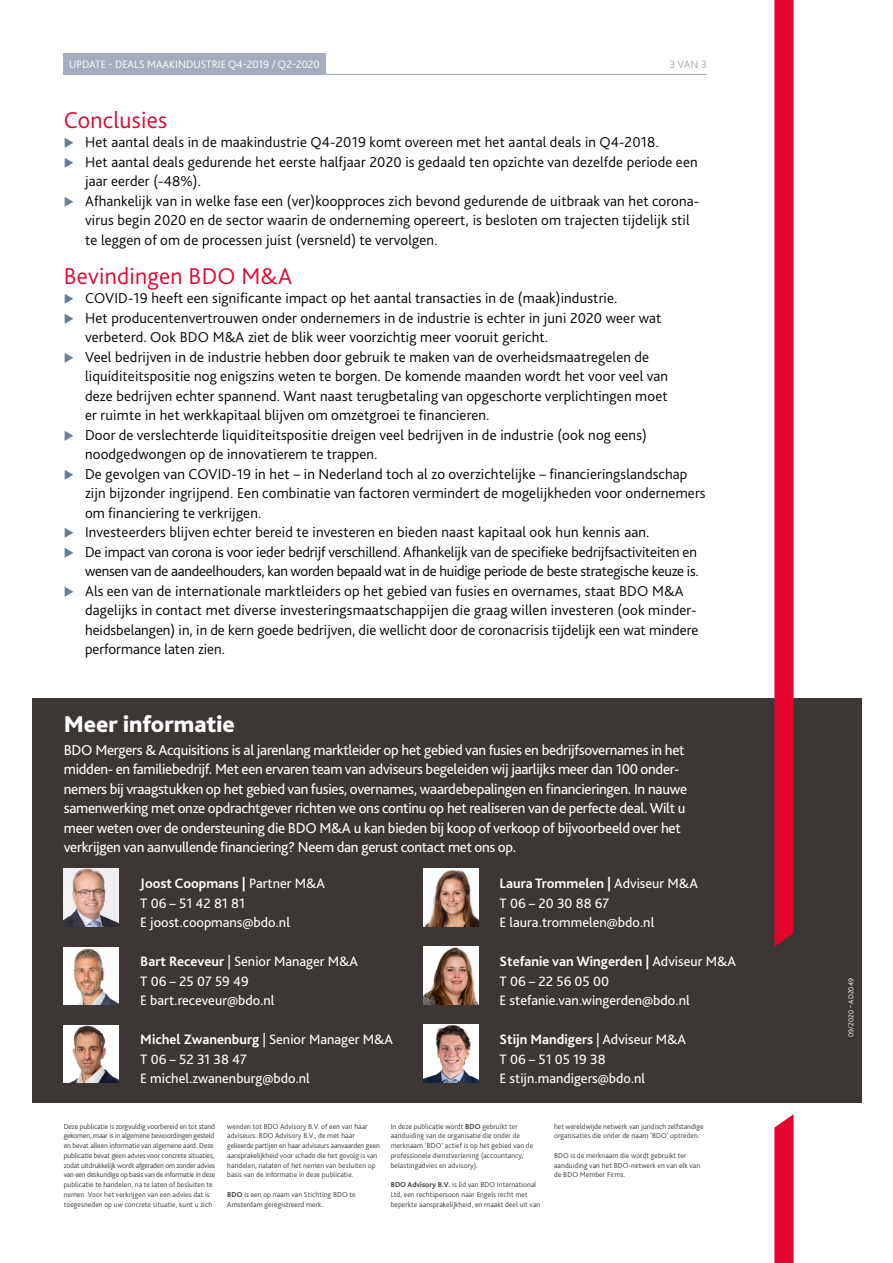
<style>
.page{position:relative;width:893px;height:1263px;background:#fff}
.page>*{position:absolute;margin:0;border:0;box-sizing:border-box;transform-origin:0 0}
.t1{font:300 24px "Bliss Pro";letter-spacing:.01em;color:#e4032e}
.t2{font:800 24px "Bliss Pro";color:#fff}
.t3{font:300 15px/19.5px "Bliss Pro";letter-spacing:.01em;color:#000}
.t4{font:15px/19.5px "Bliss Pro";letter-spacing:-.02em;color:#fff}
.t5{font:14.25px/19.5px "Bliss Pro";color:#fff}
.t6{font:300 11.25px "Bliss Pro";color:#fff}
.t7{font:300 11.25px "Bliss Pro";color:#a6adbc}
.t8{font:300 7.5px/9.8px "Bliss Pro";letter-spacing:.01em;color:#3c3734}
.t9{font:300 7.5px/9.8px "Bliss Pro";letter-spacing:-.01em;color:#3c3734}
.t10{font:300 7.5px "Bliss Pro";color:#fff}
.s1{font-weight:700}
</style>
<div class="page">
<hr style="left:64px;top:74px;width:643px;height:1px;background:#a6adbc">
<div style="left:64px;top:53px;width:262px;height:21px;background:#a6adbc"></div>
<div style="left:32px;top:698px;width:829px;height:405px;background:#3c3734"></div>
<svg style="left:774px;top:0;width:20px;height:947px"></svg>
<svg style="left:774px;top:1114px;width:20px;height:149px"></svg>
<img style="left:64px;top:868px;width:54px;height:59px">
<img style="left:424px;top:868px;width:54px;height:59px">
<img style="left:64px;top:947px;width:54px;height:58px">
<img style="left:424px;top:946px;width:54px;height:59px">
<img style="left:64px;top:1025px;width:54px;height:58px">
<img style="left:424px;top:1024px;width:54px;height:59px">
<p class="t6" style="left:69px;top:57px;width:252px">UPDATE - DEALS MAAKINDUSTRIE Q4-2019 / Q2-2020</p>
<p class="t7" style="left:670px;top:57px;width:39px">3 VAN 3</p>
<h1 class="t1" style="left:64px;top:105px;width:105px">Conclusies</h1>
<p class="t3" style="left:85px;top:132px;width:616px">Het aantal deals in de maakindustrie Q4-2019 komt overeen met het aantal deals in Q4-2018.<br>Het aantal deals gedurende het eerste halfjaar 2020 is gedaald ten opzichte van dezelfde periode een jaar eerder (-48%).<br>Afhankelijk van in welke fase een (ver)koopproces zich bevond gedurende de uitbraak van het corona&shy;virus begin 2020 en de sector waarin de onderneming opereert, is besloten om trajecten tijdelijk stil te leggen of om de processen juist (versneld) te vervolgen.</p>
<h1 class="t1" style="left:64px;top:261px;width:230px">Bevindingen BDO M&amp;A</h1>
<p class="t3" style="left:85px;top:288px;width:622px">COVID-19 heeft een significante impact op het aantal transacties in de (maak)industrie.<br>Het producentenvertrouwen onder ondernemers in de industrie is echter in juni 2020 weer wat verbeterd. Ook BDO M&amp;A ziet de blik weer voorzichtig meer vooruit gericht.<br>Veel bedrijven in de industrie hebben door gebruik te maken van de overheidsmaatregelen de liquiditeitspositie nog enigszins weten te borgen. De komende maanden wordt het voor veel van<br>deze bedrijven echter spannend. Want naast terugbetaling van opgeschorte verplichtingen moet<br>er ruimte in het werkkapitaal blijven om omzetgroei te financieren.<br>Door de verslechterde liquiditeitspositie dreigen veel bedrijven in de industrie (ook nog eens) noodgedwongen op de innovatierem te trappen.<br>De gevolgen van COVID-19 in het – in Nederland toch al zo overzichtelijke – financieringslandschap zijn bijzonder ingrijpend. Een combinatie van factoren vermindert de mogelijkheden voor ondernemers om financiering te verkrijgen.<br>Investeerders blijven echter bereid te investeren en bieden naast kapitaal ook hun kennis aan.<br>De impact van corona is voor ieder bedrijf verschillend. Afhankelijk van de specifieke bedrijfsactiviteiten en wensen van de aandeelhouders, kan worden bepaald wat in de huidige periode de beste strategische keuze is.<br>Als een van de internationale marktleiders op het gebied van fusies en overnames, staat BDO M&amp;A dagelijks in contact met diverse investeringsmaatschappijen die graag willen investeren (ook minder&shy;heidsbelangen) in, in de kern goede bedrijven, die wellicht door de coronacrisis tijdelijk een wat mindere performance laten zien.</p>
<h1 class="t2" style="left:64px;top:709px;width:173px">Meer informatie</h1>
<p class="t4" style="left:64px;top:740px;width:625px">BDO Mergers &amp; Acquisitions is al jarenlang marktleider op het gebied van fusies en bedrijfsovernames in het midden- en familiebedrijf. Met een ervaren team van adviseurs begeleiden wij jaarlijks meer dan 100 onder&shy;nemers bij vraagstukken op het gebied van fusies, overnames, waardebepalingen en financieringen. In nauwe samenwerking met onze opdrachtgever richten we ons continu op het realiseren van de perfecte deal. Wilt u meer weten over de ondersteuning die BDO M&amp;A u kan bieden bij koop of verkoop of bijvoorbeeld over het verkrijgen van aanvullende financiering? Neem dan gerust contact met ons op.</p>
<p class="t5" style="left:140px;top:873px;width:186px"><span class="s1">Joost Coopmans |</span> Partner M&amp;A<br>T 06 – 51 42 81 81<br>E joost.coopmans@bdo.nl</p>
<p class="t5" style="left:140px;top:951px;width:219px"><span class="s1">Bart Receveur</span> | Senior Manager M&amp;A<br>T 06 – 25 07 59 49<br>E bart.receveur@bdo.nl</p>
<p class="t5" style="left:140px;top:1029px;width:254px"><span class="s1">Michel Zwanenburg</span> | Senior Manager M&amp;A<br>T 06 – 52 31 38 47<br>E michel.zwanenburg@bdo.nl</p>
<p class="t5" style="left:500px;top:873px;width:200px"><span class="s1">Laura Trommelen |</span> Adviseur M&amp;A<br>T 06 – 20 30 88 67<br>E laura.trommelen@bdo.nl</p>
<p class="t5" style="left:500px;top:951px;width:238px"><span class="s1">Stefanie van Wingerden |</span> Adviseur M&amp;A<br>T 06 – 22 56 05 00<br>E stefanie.van.wingerden@bdo.nl</p>
<p class="t5" style="left:500px;top:1029px;width:188px"><span class="s1">Stijn Mandigers</span> | Adviseur M&amp;A<br>T 06 – 51 05 19 38<br>E stijn.mandigers@bdo.nl</p>
<p class="t9" style="left:64px;top:1121px;width:153px">Deze publicatie is zorgvuldig voorbereid en tot stand gekomen, maar is in algemene bewoordingen gesteld en bevat alleen informatie van algemene aard. Deze publicatie bevat geen advies voor concrete situaties, zodat uitdrukkelijk wordt afgeraden om zonder advies van een deskundige op basis van de informatie in deze publicatie te handelen, na te laten of besluiten te nemen. Voor het verkrijgen van een advies dat is toegesneden op uw concrete situatie, kunt u zich</p>
<p class="t8" style="left:227px;top:1121px;width:154px">wenden tot BDO Advisory B.V. of een van haar adviseurs. BDO Advisory B.V., de met haar gelieerde partijen en haar adviseurs aanvaarden geen aansprakelijkheid voor schade die het gevolg is van handelen, nalaten of het nemen van besluiten op basis van de informatie in deze publicatie.</p>
<p class="t8" style="left:227px;top:1189px;width:130px"><span class="s1">BDO</span> is een op naam van Stichting BDO te<br>Amsterdam geregistreerd merk.</p>
<p class="t8" style="left:391px;top:1121px;width:144px">In deze publicatie wordt <span class="s1">BDO</span> gebruikt ter aanduiding van de organisatie die onder de merknaam ‘BDO’ actief is op het gebied van de professionele dienstverlening (accountancy, belastingadvies en advisory).</p>
<p class="t8" style="left:391px;top:1179px;width:151px"><span class="s1">BDO Advisory B.V.</span> is lid van BDO International<br>Ltd, een rechtspersoon naar Engels recht met beperkte aansprakelijkheid, en maakt deel uit van</p>
<p class="t8" style="left:554px;top:1121px;width:151px">het wereldwijde netwerk van juridisch zelfstandige organisaties die onder de naam ‘BDO’ optreden.</p>
<p class="t8" style="left:554px;top:1150px;width:148px">BDO is de merknaam die wordt gebruikt ter aanduiding van het BDO-netwerk en van elk van de BDO Member Firms.</p>
<p class="t10" style="left:846px;top:1037px;width:60px;rotate:-90deg">09/2020 – AD2049</p>
</div>
